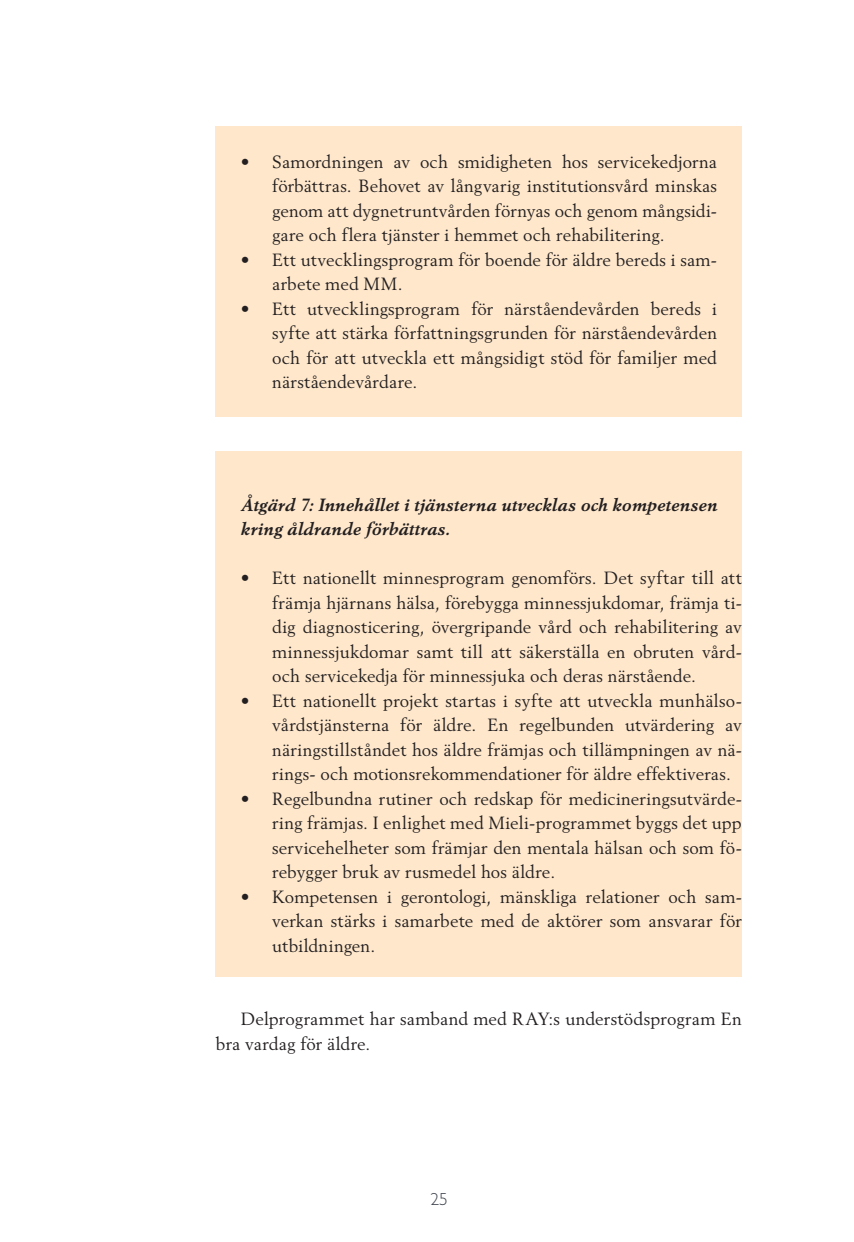
<style>
.page{position:relative;width:854px;height:1242px;background:#fff}
.page>*{position:absolute;margin:0;border:0;box-sizing:border-box;transform-origin:0 0}
.t1{font:17.5px/24.5px "Berling LT Std";letter-spacing:.01em;color:#231f20;text-align:justify}
.t2{font:italic 700 17.5px/24.5px "Berling LT Std";letter-spacing:.02em;color:#231f20}
.t3{font:300 17.5px "Gill Sans Std";color:#40444e}
</style>
<div class="page">
<div style="left:216px;top:451px;width:526px;height:526px;background:#fee7cb"></div>
<div style="left:216px;top:127px;width:526px;height:290px;background:#fee7cb"></div>
<p class="t1" style="left:272px;top:149px;width:446px;text-indent:-32px">• Samordningen av och smidigheten hos servicekedjorna förbättras. Behovet av långvarig institutionsvård minskas genom att dygnetruntvården förnyas och genom mångsidi&shy;gare och flera tjänster i hemmet och rehabilitering.</p>
<p class="t1" style="left:272px;top:247px;width:446px;text-indent:-32px">• Ett utvecklingsprogram för boende för äldre bereds i sam&shy;arbete med MM.</p>
<p class="t1" style="left:272px;top:296px;width:446px;text-indent:-32px">• Ett utvecklingsprogram för närståendevården bereds i syfte att stärka författningsgrunden för närståendevården och för att utveckla ett mångsidigt stöd för familjer med närståendevårdare.</p>
<p class="t2" style="left:241px;top:492px;width:478px">Åtgärd 7: Innehållet i tjänsterna utvecklas och kompetensen kring åldrande förbättras.</p>
<p class="t1" style="left:272px;top:565px;width:471px;text-indent:-32px">• Ett nationellt minnesprogram genomförs. Det syftar till att främja hjärnans hälsa, förebygga minnessjukdomar, främja ti&shy;dig diagnosticering, övergripande vård och rehabilitering av minnessjukdomar samt till att säkerställa en obruten vård&shy;och servicekedja för minnessjuka och deras närstående.</p>
<p class="t1" style="left:272px;top:688px;width:471px;text-indent:-32px">• Ett nationellt projekt startas i syfte att utveckla munhälso&shy;vårdstjänsterna för äldre. En regelbunden utvärdering av näringstillståndet hos äldre främjas och tillämpningen av nä&shy;rings- och motionsrekommendationer för äldre effektiveras.</p>
<p class="t1" style="left:272px;top:786px;width:471px;text-indent:-32px">• Regelbundna rutiner och redskap för medicineringsutvärde&shy;ring främjas. I enlighet med Mieli-programmet byggs det upp servicehelheter som främjar den mentala hälsan och som fö&shy;rebygger bruk av rusmedel hos äldre.</p>
<p class="t1" style="left:272px;top:884px;width:471px;text-indent:-32px">• Kompetensen i gerontologi, mänskliga relationer och sam&shy;verkan stärks i samarbete med de aktörer som ansvarar för utbildningen.</p>
<p class="t1" style="left:216px;top:1006px;width:527px;text-indent:25px">Delprogrammet har samband med RAY:s understödsprogram En bra vardag för äldre.</p>
<p class="t3" style="left:430px;top:1189px;width:19px">25</p>
</div>
